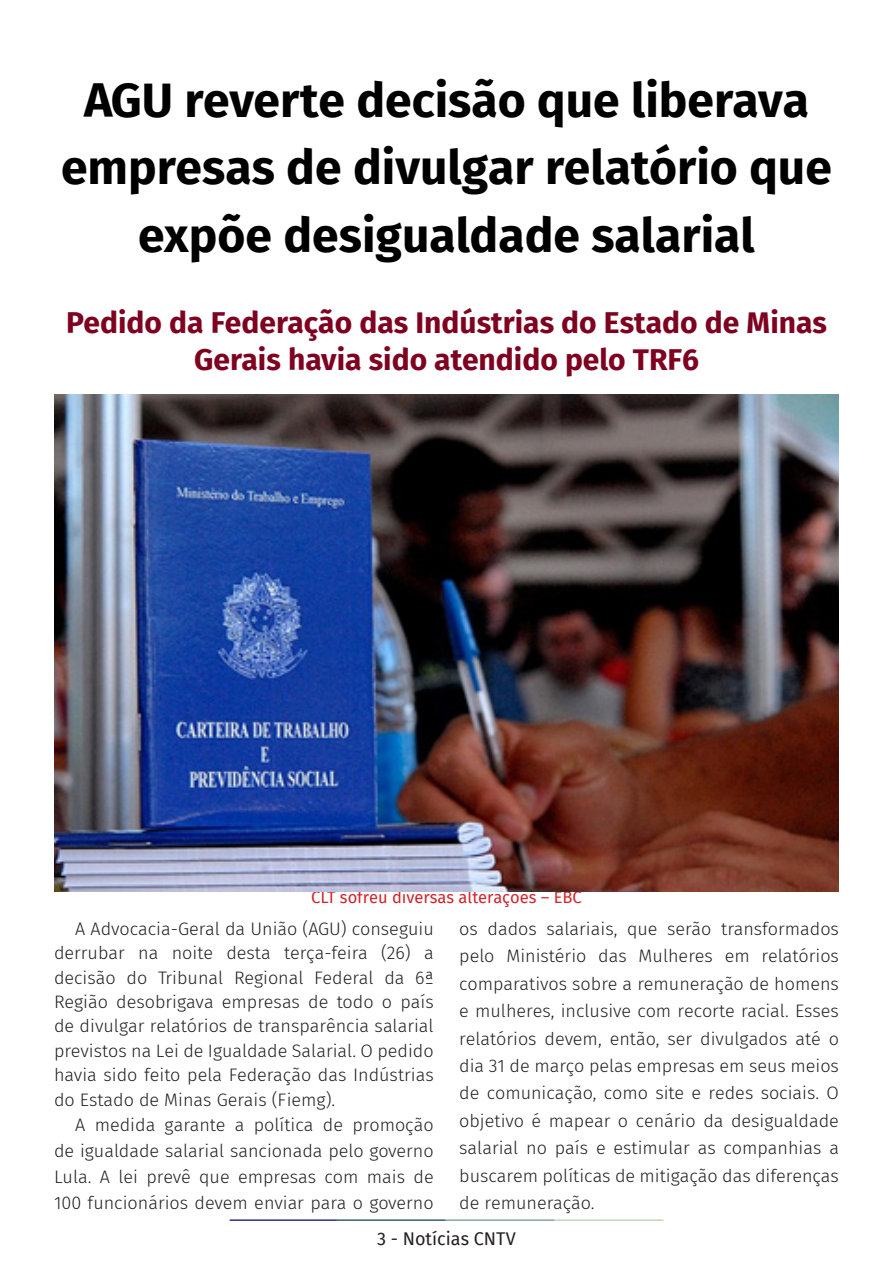
<style>
.page{position:relative;width:893px;height:1263px;background:#fff}
.page>*{position:absolute;margin:0;border:0;box-sizing:border-box;transform-origin:0 0}
.t1{font:700 48px/67.5px "Fira Sans";color:#000001;text-align:center}
.t2{font:700 30px/37.5px "Fira Sans";color:#7e0220;text-align:center}
.t3{font:300 18px/27.5px "Fira Sans";color:#231f20;text-align:justify}
.t4{font:18px "Fira Sans";color:#231f20}
.t5{font:16.5px "Fira Sans";color:#d1232a}
</style>
<div class="page">
<hr style="left:230px;top:1219px;width:107px;height:2px;background:#2f3088">
<hr style="left:337px;top:1219px;width:109px;height:2px;background:#3a5f6d">
<hr style="left:446px;top:1219px;width:109px;height:2px;background:#87a59a">
<hr style="left:555px;top:1219px;width:108px;height:2px;background:#c6d5b7">
<img style="left:54px;top:394px;width:785px;height:497px">
<p class="t1" style="left:61px;top:63px;width:772px">AGU reverte decisão que liberava empresas de divulgar relatório que expõe desigualdade salarial</p>
<p class="t2" style="left:66px;top:301px;width:762px">Pedido da Federação das Indústrias do Estado de Minas<br>Gerais havia sido atendido pelo TRF6</p>
<p class="t5" style="left:311px;top:885px;width:272px">CLT sofreu diversas alterações – EBC</p>
<p class="t3" style="left:54px;top:916px;width:381px;line-height:24.3px;text-indent:21px">A Advocacia-Geral da União (AGU) conseguiu derrubar na noite desta terça-feira (26) a decisão do Tribunal Regional Federal da 6ª Região desobrigava empresas de todo o país de divulgar relatórios de transparência salarial previstos na Lei de Igualdade Salarial. O pedido havia sido feito pela Federação das Indústrias do Estado de Minas Gerais (Fiemg).</p>
<p class="t3" style="left:54px;top:1112px;width:381px;line-height:25.8px;text-indent:21px">A medida garante a política de promoção de igualdade salarial sancionada pelo governo Lula. A lei prevê que empresas com mais de 100 funcionários devem enviar para o governo</p>
<p class="t3" style="left:459px;top:915px;width:381px">os dados salariais, que serão transformados pelo Ministério das Mulheres em relatórios comparativos sobre a remuneração de homens e mulheres, inclusive com recorte racial. Esses relatórios devem, então, ser divulgados até o dia 31 de março pelas empresas em seus meios de comunicação, como site e redes sociais. O objetivo é mapear o cenário da desigualdade salarial no país e estimular as companhias a buscarem políticas de mitigação das diferenças de remuneração.</p>
<p class="t4" style="left:377px;top:1225px;width:140px">3 - Notícias CNTV</p>
</div>
